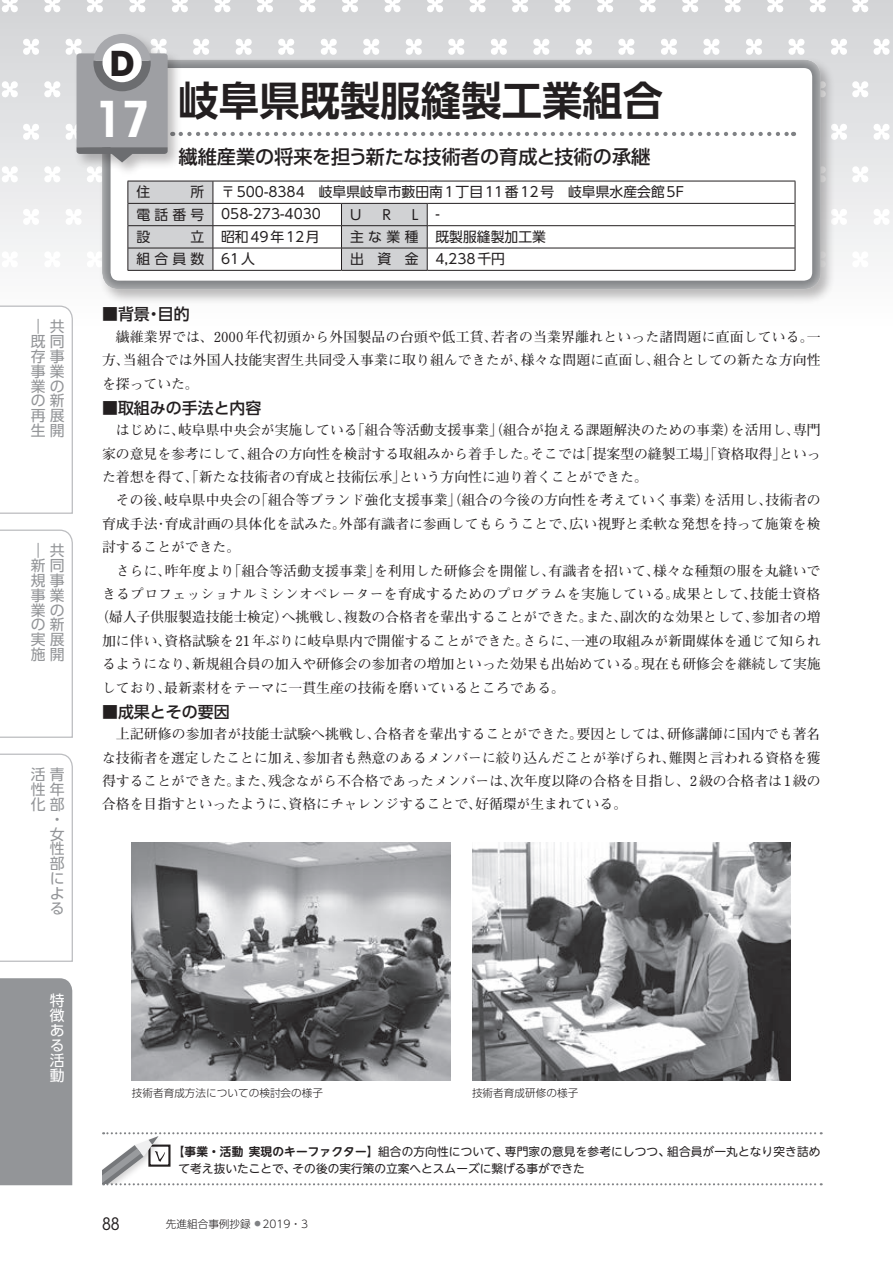
<style>
.page{position:relative;width:893px;height:1263px;background:#fff}
.page>*{position:absolute;margin:0;border:0;box-sizing:border-box;transform-origin:0 0}
.t1{font:700 40.35px "UD Shin Go Pro De";color:#231f20}
.t2{font:700 34.05px "ITC Avant Garde Std";color:#231f20}
.t3{font:500 19.2px "UD Shin Go Pro";color:#231f20}
.t4{font:condensed 16.95px "ITC Avant Garde Std";color:#231f20}
.t5{font:500 15.9px "UD Shin Go Pro";color:#231f20}
.t6{font:14.85px/14.9px "UD Shin Go Pro";color:#939598}
.t7{font:14.85px/14.9px "UD Shin Go Pro";color:#fff;text-align:justify}
.t8{font:700 13.8px/23.4px "Futo Min A101 Pro";color:#231f20;text-align:justify}
.t9{font:13.8px/22.4px "UD Shin Go Pro";color:#231f20;text-align:right}
.t10{font:700 13.8px "Futo Min A101 Pro";letter-spacing:.02em;color:#231f20}
.t11{font:13.8px "UD Shin Go Pro";letter-spacing:.125em;color:#231f20}
.t12{font:11.7px/17px "UD Shin M Go Pro";letter-spacing:.01em;color:#231f20}
.t13{font:300 10.65px "UD Shin Go Pro";color:#231f20}
.s1{font-family:"ITC Avant Garde Std";font-stretch:condensed;font-size:48.9px;color:#fff}
.s2{font-family:"UD Shin M Go Pro De";font-weight:700}
</style>
<div class="page">
<div style="left:0;top:0;width:893px;height:259px;background:#d5d6d8"></div>
<svg style="left:102px;top:1132px;width:720px;height:53px"></svg>
<svg style="left:0;top:0;width:19px;height:14px"></svg>
<svg style="left:43px;top:0;width:19px;height:14px"></svg>
<svg style="left:85px;top:0;width:19px;height:14px"></svg>
<svg style="left:128px;top:0;width:19px;height:14px"></svg>
<svg style="left:171px;top:0;width:18px;height:14px"></svg>
<svg style="left:213px;top:0;width:19px;height:14px"></svg>
<svg style="left:256px;top:0;width:18px;height:14px"></svg>
<svg style="left:298px;top:0;width:19px;height:14px"></svg>
<svg style="left:341px;top:0;width:18px;height:14px"></svg>
<svg style="left:383px;top:0;width:19px;height:14px"></svg>
<svg style="left:426px;top:0;width:18px;height:14px"></svg>
<svg style="left:468px;top:0;width:19px;height:14px"></svg>
<svg style="left:511px;top:0;width:18px;height:14px"></svg>
<svg style="left:553px;top:0;width:19px;height:14px"></svg>
<svg style="left:596px;top:0;width:18px;height:14px"></svg>
<svg style="left:638px;top:0;width:19px;height:14px"></svg>
<svg style="left:681px;top:0;width:19px;height:14px"></svg>
<svg style="left:723px;top:0;width:19px;height:14px"></svg>
<svg style="left:766px;top:0;width:19px;height:14px"></svg>
<svg style="left:808px;top:0;width:19px;height:14px"></svg>
<svg style="left:851px;top:0;width:19px;height:14px"></svg>
<img style="left:132px;top:842px;width:319px;height:238px">
<img style="left:472px;top:842px;width:319px;height:238px">
<svg style="left:0;top:305px;width:73px;height:209px"></svg>
<svg style="left:0;top:529px;width:73px;height:209px"></svg>
<svg style="left:0;top:753px;width:73px;height:209px"></svg>
<div style="left:0;top:978px;width:72px;height:207px;background:#939598"></div>
<div style="left:99px;top:56px;width:737px;height:248px;background:#231f20;opacity:.3"></div>
<div style="left:100px;top:58px;width:722px;height:233px;background:#fff;opacity:.75"></div>
<hr style="left:128px;top:270px;width:85px;height:1px;background:#231f20">
<hr style="left:213px;top:270px;width:128px;height:1px;background:#231f20">
<hr style="left:341px;top:270px;width:86px;height:1px;background:#231f20">
<hr style="left:427px;top:270px;width:368px;height:1px;background:#231f20">
<div style="left:73px;top:31px;width:110px;height:146px;background:#d7d8da"></div>
<svg style="left:0;top:34px;width:891px;height:236px"></svg>
<p class="t6" style="left:31px;top:318px;width:35px">―<br>既同存事事業業のの新再展生開</p>
<p class="t6" style="left:50px;top:318px;width:16px">共</p>
<p class="t6" style="left:31px;top:542px;width:35px">―<br>新同規事事業業のの新実展施開</p>
<p class="t6" style="left:50px;top:542px;width:16px">共</p>
<p class="t6" style="left:31px;top:766px;width:35px">活青</p>
<p class="t6" style="left:31px;top:781px;width:35px">性年</p>
<p class="t6" style="left:31px;top:796px;width:35px">化部</p>
<p class="t6" style="left:50px;top:811px;width:10px">・</p>
<p class="t6" style="left:50px;top:826px;width:16px">女</p>
<p class="t6" style="left:50px;top:841px;width:16px">性</p>
<p class="t6" style="left:50px;top:856px;width:16px">部</p>
<p class="t6" style="left:50px;top:871px;width:15px">に</p>
<p class="t6" style="left:50px;top:886px;width:15px">よ</p>
<p class="t6" style="left:50px;top:900px;width:15px">る</p>
<p class="t7" style="left:50px;top:993px;width:16px">特徴ある活動</p>
<h2 class="t2" style="left:110px;top:41px;width:27px">D</h2>
<h1 class="t1" style="left:95px;top:68px;width:570px"><span class="s1">17</span> 岐阜県既製服縫製工業組合</h1>
<h3 class="t3" style="left:179px;top:141px;width:473px">繊維産業の将来を担う新たな技術者の育成と技術の承継</h3>
<p class="t9" style="left:221px;top:180px;width:465px;text-align:left">〒500-8384　岐阜県岐阜市藪田南1丁目11番12号　岐阜県水産会館5F<br>058-273-4030</p>
<p class="t9" style="left:136px;top:181px;width:36px">住　</p>
<p class="t9" style="left:136px;top:181px;width:70px">所<br>電話番号</p>
<p class="t9" style="left:350px;top:203px;width:13px">U</p>
<p class="t9" style="left:382px;top:203px;width:10px">R</p>
<p class="t9" style="left:412px;top:203px;width:8px">L</p>
<p class="t9" style="left:435px;top:203px;width:6px">-</p>
<p class="t11" style="left:221px;top:225px;width:100px">昭和49年12月</p>
<p class="t9" style="left:435px;top:225px;width:112px">既製服縫製加工業</p>
<p class="t9" style="left:221px;top:247px;width:35px">61人</p>
<p class="t9" style="left:435px;top:247px;width:71px">4,238千円</p>
<p class="t9" style="left:136px;top:225px;width:36px">設　</p>
<p class="t9" style="left:191px;top:225px;width:15px">立</p>
<p class="t9" style="left:350px;top:225px;width:70px">主な業種</p>
<p class="t9" style="left:136px;top:248px;width:70px">組合員数</p>
<p class="t9" style="left:350px;top:248px;width:70px">出資金</p>
<p class="t5" style="left:102px;top:301px;width:89px">■背景・目的</p>
<p class="t8" style="left:102px;top:323px;width:720px;text-indent:14px">繊維業界では、2000年代初頭から外国製品の台頭や低工賃、若者の当業界離れといった諸問題に直面している。一方、当組合では外国人技能実習生共同受入事業に取り組んできたが、様々な問題に直面し、組合としての新たな方向性を探っていた。</p>
<p class="t5" style="left:102px;top:395px;width:161px">■取組みの手法と内容</p>
<p class="t8" style="left:102px;top:417px;width:720px;text-indent:14px">はじめに、岐阜県中央会が実施している「組合等活動支援事業」（組合が抱える課題解決のための事業）を活用し、専門家の意見を参考にして、組合の方向性を検討する取組みから着手した。そこでは「提案型の縫製工場」「資格取得」といった着想を得て、「新たな技術者の育成と技術伝承」という方向性に辿り着くことができた。</p>
<p class="t8" style="left:102px;top:487px;width:720px;text-indent:14px">その後、岐阜県中央会の「組合等ブランド強化支援事業」（組合の今後の方向性を考えていく事業）を活用し、技術者の育成手法・育成計画の具体化を試みた。外部有識者に参画してもらうことで、広い視野と柔軟な発想を持って施策を検討することができた。</p>
<p class="t8" style="left:116px;top:557px;width:706px">さらに、昨年度より「組合等活動支援事業」を利用した研修会を開催し、有識者を招いて、様々な種類の服を丸縫いで</p>
<p class="t10" style="left:102px;top:583px;width:720px">きるプロフェッショナルミシンオペレーターを育成するためのプログラムを実施している。成果として、技能士資格</p>
<p class="t8" style="left:95px;top:604px;width:727px">（婦人子供服製造技能士検定）へ挑戦し、複数の合格者を輩出することができた。また、副次的な効果として、参加者の増</p>
<p class="t8" style="left:102px;top:627px;width:720px">加に伴い、資格試験を21年ぶりに岐阜県内で開催することができた。さらに、一連の取組みが新聞媒体を通じて知られ</p>
<p class="t8" style="left:102px;top:650px;width:720px">るようになり、新規組合員の加入や研修会の参加者の増加といった効果も出始めている。現在も研修会を継続して実施</p>
<p class="t8" style="left:102px;top:674px;width:464px">しており、最新素材をテーマに一貫生産の技術を磨いているところである。</p>
<p class="t5" style="left:102px;top:699px;width:129px">■成果とその要因</p>
<p class="t8" style="left:102px;top:721px;width:720px;text-indent:14px">上記研修の参加者が技能士試験へ挑戦し、合格者を輩出することができた。要因としては、研修講師に国内でも著名な技術者を選定したことに加え、参加者も熱意のあるメンバーに絞り込んだことが挙げられ、難関と言われる資格を獲得することができた。また、残念ながら不合格であったメンバーは、次年度以降の合格を目指し、2級の合格者は1級の合格を目指すといったように、資格にチャレンジすることで、好循環が生まれている。</p>
<p class="t13" style="left:132px;top:1084px;width:193px">技術者育成方法についての検討会の様子</p>
<p class="t13" style="left:472px;top:1084px;width:108px">技術者育成研修の様子</p>
<p class="t12" style="left:179px;top:1142px;width:643px;text-indent:-6px"><span class="s2">【事業・活動 実現のキーファクター</span>】組合の方向性について、専門家の意見を参考にしつつ、組合員が一丸となり突き詰めて考え抜いたことで、その後の実行策の立案へとスムーズに繋げる事ができた</p>
<p class="t4" style="left:102px;top:1214px;width:19px">88</p>
<p class="t13" style="left:166px;top:1215px;width:144px">先進組合事例抄録 <sup>●</sup> 2019・3</p>
</div>
